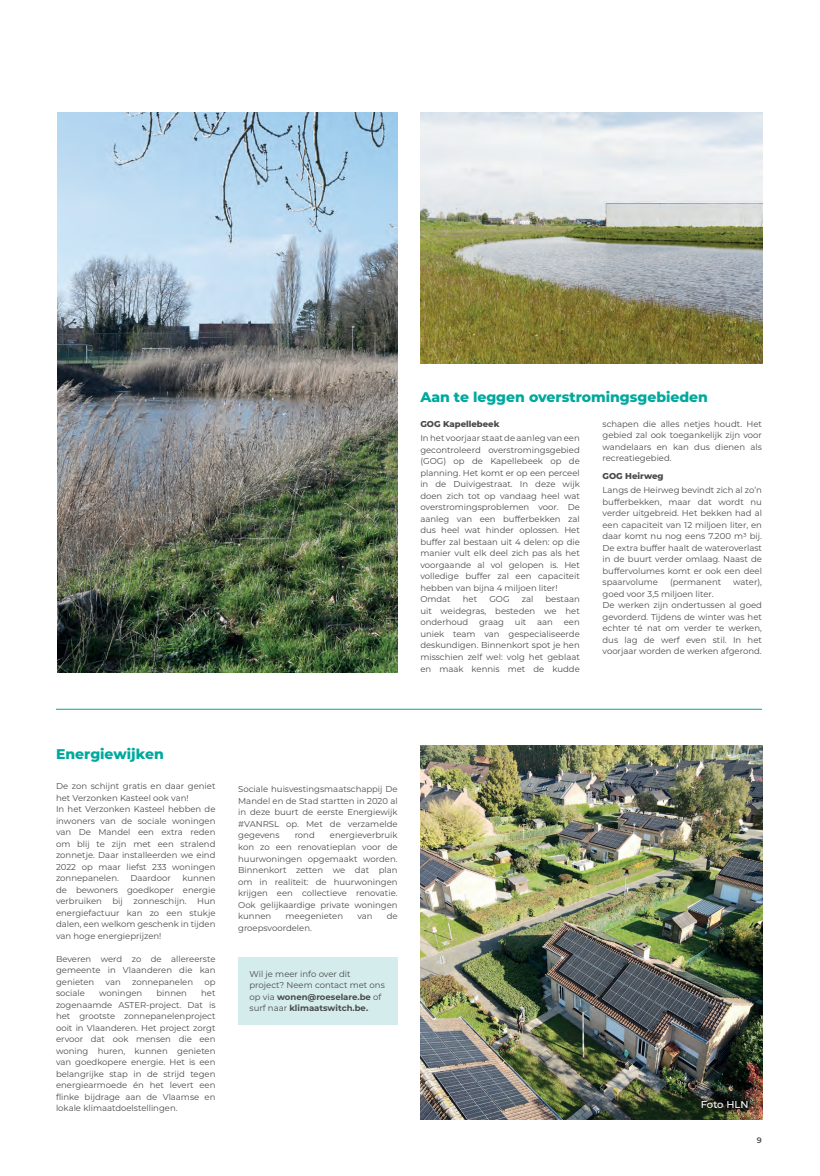
<style>
.page{position:relative;width:820px;height:1176px;background:#fff}
.page>*{position:absolute;margin:0;border:0;box-sizing:border-box;transform-origin:0 0}
.t1{font:800 14px "Montserrat";color:#00a99d}
.t2{font:500 10px "Montserrat";color:#fff}
.t3{font:8.5px/11.5px "Montserrat";color:#494a4b;text-align:justify}
.t4{font:800 8.5px "Montserrat";color:#494a4b}
.t5{font:600 8px "Montserrat";color:#494a4b}
.s1{font-weight:700}
</style>
<div class="page">
<img style="left:420px;top:113px;width:342px;height:251px">
<img style="left:57px;top:113px;width:341px;height:559px">
<img style="left:420px;top:745px;width:342px;height:374px">
<div style="left:238px;top:956px;width:160px;height:68px;background:#d4eceb"></div>
<hr style="left:56px;top:708px;width:706px;height:1px;background:#00a99d">
<h1 class="t1" style="left:420px;top:387px;width:289px">Aan te leggen overstromingsgebieden</h1>
<p class="t3" style="left:602px;top:417px;width:161px">schapen die alles netjes houdt. Het gebied zal ook toegankelijk zijn voor wandelaars en kan dus dienen als recreatiegebied.</p>
<p class="t4" style="left:602px;top:470px;width:63px">GOG Heirweg</p>
<p class="t3" style="left:602px;top:484px;width:161px">Langs de Heirweg bevindt zich al zo’n bufferbekken, maar dat wordt nu verder uitgebreid. Het bekken had al een capaciteit van 12 miljoen liter, en daar komt nu nog eens 7.200 m3 bij.<br>De extra buffer haalt de wateroverlast in de buurt verder omlaag. Naast de buffervolumes komt er ook een deel spaarvolume</p>
<p class="t4" style="left:420px;top:418px;width:81px">GOG Kapellebeek</p>
<p class="t3" style="left:420px;top:432px;width:161px;text-align:left">In het voorjaar staat de aanleg van een gecontroleerd overstromingsgebied (GOG) op de Kapellebeek op de planning. Het komt er op een perceel in de Duivigestraat. In deze wijk doen zich tot op vandaag heel wat overstromingsproblemen voor. De aanleg van een bufferbekken zal dus heel wat hinder oplossen. Het buffer zal bestaan uit 4 delen: op die manier vult elk deel zich pas als het voorgaande al vol gelopen is. Het volledige buffer zal een capaciteit hebben van bijna 4 miljoen liter!<br>Omdat</p>
<p class="t3" style="left:670px;top:576px;width:53px">(permanent</p>
<p class="t3" style="left:733px;top:576px;width:30px">water),</p>
<p class="t3" style="left:602px;top:587px;width:161px;text-align:left">goed voor 3,5 miljoen liter.<br>De werken zijn ondertussen al goed gevorderd. Tijdens de winter was het echter té nat om verder te werken, dus lag de werf even stil. In het voorjaar worden de werken afgerond.</p>
<p class="t3" style="left:420px;top:593px;width:161px;text-indent:125px">bestaan uit weidegras, besteden we het onderhoud</p>
<p class="t3" style="left:463px;top:593px;width:16px">het</p>
<p class="t3" style="left:489px;top:593px;width:22px">GOG</p>
<p class="t3" style="left:522px;top:593px;width:13px">zal</p>
<p class="t3" style="left:479px;top:616px;width:27px">graag</p>
<p class="t3" style="left:515px;top:616px;width:13px">uit</p>
<p class="t3" style="left:537px;top:616px;width:17px">aan</p>
<p class="t3" style="left:420px;top:616px;width:161px;text-indent:143px">een uniek team van gespecialiseerde deskundigen. Binnenkort spot je hen misschien zelf wel: volg het geblaat en maak kennis met de kudde</p>
<h1 class="t1" style="left:56px;top:744px;width:109px">Energiewijken</h1>
<p class="t3" style="left:56px;top:779px;width:161px;text-align:left">De zon schijnt gratis en daar geniet het Verzonken Kasteel ook van!<br>In het Verzonken Kasteel hebben de inwoners van de sociale woningen van De Mandel een extra reden om blij te zijn met een stralend zonnetje. Daar installeerden we eind<br>2022 op maar liefst 233 woningen zonnepanelen.</p>
<p class="t3" style="left:56px;top:871px;width:161px;text-indent:126px">kunnen de bewoners goedkoper energie verbruiken bij zonneschijn. Hun energiefactuur kan zo een stukje dalen, een welkom geschenk in tijden van hoge energieprijzen!</p>
<p class="t3" style="left:56px;top:952px;width:161px">Beveren werd zo de allereerste gemeente in Vlaanderen die kan genieten</p>
<p class="t3" style="left:131px;top:871px;width:42px">Daardoor</p>
<p class="t3" style="left:106px;top:975px;width:17px">van</p>
<p class="t3" style="left:132px;top:975px;width:63px">zonnepanelen</p>
<p class="t3" style="left:204px;top:975px;width:13px">op</p>
<p class="t3" style="left:56px;top:986px;width:161px;text-indent:145px">het zogenaamde ASTER-project. Dat is het grootste zonnepanelenproject ooit in Vlaanderen. Het project zorgt ervoor dat ook mensen die een woning huren, kunnen genieten van goedkopere energie. Het is een belangrijke stap in de strijd tegen energiearmoede én het levert een flinke bijdrage aan de Vlaamse en lokale klimaatdoelstellingen.</p>
<p class="t3" style="left:56px;top:986px;width:30px">sociale</p>
<p class="t3" style="left:99px;top:986px;width:45px">woningen</p>
<p class="t3" style="left:157px;top:986px;width:32px">binnen</p>
<p class="t3" style="left:238px;top:783px;width:161px">Sociale huisvestingsmaatschappij De Mandel en de Stad startten in 2020 al in deze buurt de eerste Energiewijk #VANRSL op. Met de verzamelde gegevens</p>
<p class="t3" style="left:238px;top:829px;width:161px;text-indent:92px">energieverbruik kon zo een renovatieplan voor de huurwoningen opgemaakt worden.<br>Binnenkort zetten we dat plan om in realiteit: de huurwoningen krijgen een collectieve renovatie.<br>Ook gelijkaardige private woningen kunnen</p>
<p class="t3" style="left:295px;top:829px;width:22px">rond</p>
<p class="t3" style="left:285px;top:909px;width:59px">meegenieten</p>
<p class="t3" style="left:357px;top:909px;width:17px">van</p>
<p class="t3" style="left:387px;top:909px;width:12px">de</p>
<p class="t3" style="left:238px;top:921px;width:75px">groepsvoordelen.</p>
<p class="t3" style="left:249px;top:967px;width:137px;text-align:left">Wil je meer info over dit project? Neem contact met ons op via <span class="s1">wonen@roeselare.be</span> of surf naar <span class="s1">klimaatswitch.be.</span></p>
<p class="t2" style="left:701px;top:1097px;width:49px">Foto HLN</p>
<p class="t5" style="left:757px;top:1133px;width:7px">9</p>
</div>
